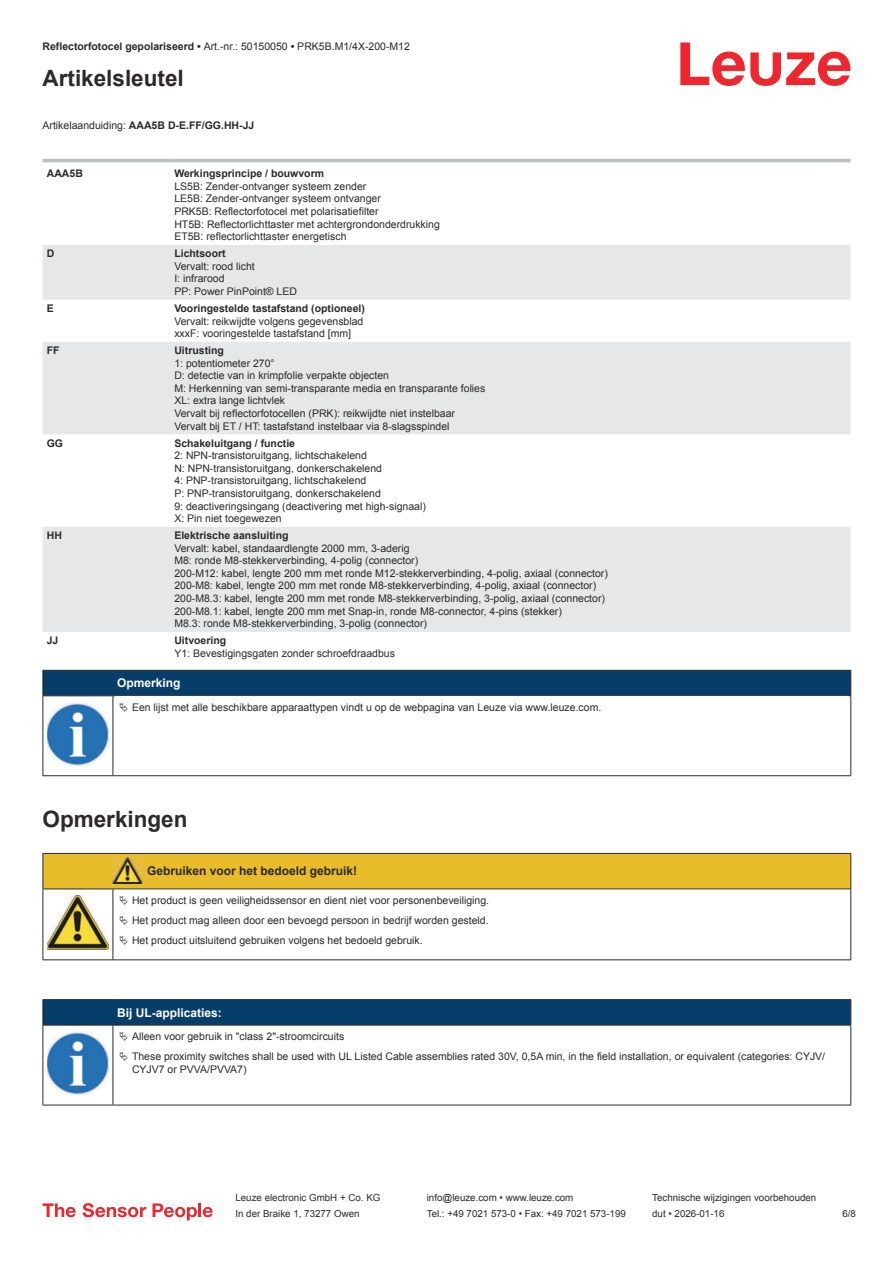
<style>
.page{position:relative;width:893px;height:1263px;background:#fff}
.page>*{position:absolute;margin:0;border:0;box-sizing:border-box;transform-origin:0 0}
.t1{font:700 22.5px "Arial";color:#2b292a}
.t2{font:700 12px "Arial";color:#2b292a}
.t3{font:700 12px "Arial";color:#fff}
.t4{font:10.5px/12.6px "Arial";color:#2b292a}
.t5{font:700 10.5px "Arial";color:#2b292a}
.t6{font:9.75px "Arial";color:#2b292a}
.s1{font-weight:700}
.s2{font-weight:400}
</style>
<div class="page">
<svg style="left:680px;top:43px;width:170px;height:43px"></svg>
<svg style="left:43px;top:245px;width:807px;height:387px;fill:#e6e7e9"></svg>
<hr style="left:43px;top:159px;width:127px;height:3px;background:#bdbfc1">
<hr style="left:170px;top:159px;width:680px;height:3px;background:#bdbfc1">
<svg style="left:43px;top:1203px;width:33px;height:14px"></svg>
<svg style="left:83px;top:1203px;width:63px;height:14px"></svg>
<svg style="left:153px;top:1203px;width:44px;height:17px"></svg>
<hr style="left:198px;top:1203px;width:3px;height:14px;background:#ed272d">
<svg style="left:203px;top:1207px;width:10px;height:10px"></svg>
<div style="left:43px;top:670px;width:808px;height:26px;background:#063d69"></div>
<hr style="left:113px;top:695px;width:738px;height:1px;background:#2b292a">
<hr style="left:43px;top:696px;width:1px;height:75px;background:#2b292a">
<hr style="left:113px;top:696px;width:1px;height:75px;background:#2b292a">
<hr style="left:850px;top:696px;width:1px;height:75px;background:#2b292a">
<hr style="left:43px;top:775px;width:70px;height:1px;background:#2b292a">
<hr style="left:113px;top:775px;width:738px;height:1px;background:#2b292a">
<img style="left:47px;top:702px;width:61px;height:63px">
<hr style="left:43px;top:959px;width:70px;height:1px;background:#2b292a">
<hr style="left:113px;top:959px;width:30px;height:1px;background:#2b292a">
<hr style="left:143px;top:959px;width:708px;height:1px;background:#2b292a">
<svg style="left:44px;top:1079px;width:806px;height:26px"></svg>
<hr style="left:43px;top:999px;width:70px;height:1px;background:#2b292a">
<hr style="left:113px;top:999px;width:738px;height:1px;background:#2b292a">
<hr style="left:43px;top:1025px;width:1px;height:75px;background:#2b292a">
<hr style="left:113px;top:1025px;width:1px;height:75px;background:#2b292a">
<hr style="left:850px;top:1025px;width:1px;height:75px;background:#2b292a">
<hr style="left:43px;top:1105px;width:70px;height:1px;background:#2b292a">
<hr style="left:113px;top:1105px;width:738px;height:1px;background:#2b292a">
<img style="left:47px;top:1079px;width:61px;height:15px">
<svg style="left:43px;top:853px;width:808px;height:106px"></svg>
<svg style="left:43px;top:1000px;width:808px;height:79px"></svg>
<p class="t4" style="left:43px;top:41px;width:369px"><span class="s1">Reflectorfotocel gepolariseerd •</span> Art.-nr.: 50150050 <span class="s1">•</span> PRK5B.M1/4X-200-M12</p>
<h1 class="t1" style="left:43px;top:70px;width:143px">Artikelsleutel</h1>
<p class="t5" style="left:43px;top:121px;width:213px"><span class="s2">Artikelaanduiding:</span> AAA5B D-E.FF/GG.HH-JJ</p>
<p class="t5" style="left:47px;top:170px;width:38px">AAA5B</p>
<p class="t5" style="left:174px;top:170px;width:151px">Werkingsprincipe / bouwvorm</p>
<p class="t4" style="left:174px;top:181px;width:267px">LS5B: Zender-ontvanger systeem zender<br>LE5B: Zender-ontvanger systeem ontvanger<br>PRK5B: Reflectorfotocel met polarisatiefilter<br>HT5B: Reflectorlichttaster met achtergrondonderdrukking ET5B: reflectorlichttaster energetisch</p>
<p class="t5" style="left:47px;top:250px;width:9px">D</p>
<p class="t5" style="left:174px;top:250px;width:53px">Lichtsoort</p>
<p class="t4" style="left:174px;top:261px;width:124px">Vervalt: rood licht<br>I: infrarood<br>PP: Power PinPoint® LED</p>
<p class="t5" style="left:47px;top:304px;width:9px">E</p>
<p class="t5" style="left:174px;top:304px;width:192px">Vooringestelde tastafstand (optioneel)</p>
<p class="t4" style="left:174px;top:315px;width:191px">Vervalt: reikwijdte volgens gegevensblad xxxF: vooringestelde tastafstand [mm]</p>
<p class="t5" style="left:47px;top:346px;width:14px">FF</p>
<p class="t5" style="left:174px;top:346px;width:51px">Uitrusting</p>
<p class="t4" style="left:174px;top:358px;width:313px">1: potentiometer 270°<br>D: detectie van in krimpfolie verpakte objecten<br>M: Herkenning van semi-transparante media en transparante folies XL: extra lange lichtvlek<br>Vervalt bij reflectorfotocellen (PRK): reikwijdte niet instelbaar Vervalt bij ET / HT: tastafstand instelbaar via 8-slagsspindel</p>
<p class="t5" style="left:47px;top:439px;width:18px">GG</p>
<p class="t5" style="left:174px;top:439px;width:122px">Schakeluitgang / functie</p>
<p class="t4" style="left:174px;top:450px;width:253px">2: NPN-transistoruitgang, lichtschakelend<br>N: NPN-transistoruitgang, donkerschakelend<br>4: PNP-transistoruitgang, lichtschakelend<br>P: PNP-transistoruitgang, donkerschakelend<br>9: deactiveringsingang (deactivering met high-signaal)<br>X: Pin niet toegewezen</p>
<p class="t5" style="left:47px;top:531px;width:17px">HH</p>
<p class="t5" style="left:174px;top:531px;width:116px">Elektrische aansluiting</p>
<p class="t4" style="left:174px;top:543px;width:435px">Vervalt: kabel, standaardlengte 2000 mm, 3-aderig<br>M8: ronde M8-stekkerverbinding, 4-polig (connector)<br>200-M12: kabel, lengte 200 mm met ronde M12-stekkerverbinding, 4-polig, axiaal (connector)<br>200-M8: kabel, lengte 200 mm met ronde M8-stekkerverbinding, 4-polig, axiaal (connector)<br>200-M8.3: kabel, lengte 200 mm met ronde M8-stekkerverbinding, 3-polig, axiaal (connector)<br>200-M8.1: kabel, lengte 200 mm met Snap-in, ronde M8-connector, 4-pins (stekker)<br>M8.3: ronde M8-stekkerverbinding, 3-polig (connector)</p>
<p class="t5" style="left:47px;top:636px;width:13px">JJ</p>
<p class="t5" style="left:174px;top:636px;width:53px">Uitvoering</p>
<p class="t4" style="left:174px;top:648px;width:222px">Y1: Bevestigingsgaten zonder schroefdraadbus</p>
<p class="t3" style="left:117px;top:678px;width:65px">Opmerking</p>
<p class="t4" style="left:132px;top:701px;width:471px">Een lijst met alle beschikbare apparaattypen vindt u op de webpagina van Leuze via www.leuze.com.</p>
<h1 class="t1" style="left:43px;top:811px;width:147px">Opmerkingen</h1>
<p class="t2" style="left:147px;top:867px;width:212px">Gebruiken voor het bedoeld gebruik!</p>
<p class="t4" style="left:132px;top:891px;width:359px;line-height:20.2px;text-align:justify">Het product is geen veiligheidssensor en dient niet voor personenbeveiliging.<br>Het product mag alleen door een bevoegd persoon in bedrijf worden gesteld.<br>Het product uitsluitend gebruiken volgens het bedoeld gebruik.</p>
<p class="t3" style="left:117px;top:1008px;width:106px">Bij UL-applicaties:</p>
<p class="t4" style="left:132px;top:1027px;width:695px;line-height:20.2px">Alleen voor gebruik in "class 2"-stroomcircuits<br>These proximity switches shall be used with UL Listed Cable assemblies rated 30V, 0,5A min, in the field installation, or equivalent (categories: CYJV/</p>
<p class="t4" style="left:132px;top:1064px;width:116px">CYJV7 or PVVA/PVVA7)</p>
<p class="t6" style="left:235px;top:1194px;width:146px">Leuze electronic GmbH + Co. KG</p>
<p class="t6" style="left:427px;top:1194px;width:148px">info@leuze.com • www.leuze.com</p>
<p class="t6" style="left:652px;top:1194px;width:166px">Technische wijzigingen voorbehouden</p>
<p class="t6" style="left:235px;top:1210px;width:126px">In der Braike 1, 73277 Owen</p>
<p class="t6" style="left:427px;top:1210px;width:201px">Tel.: +49 7021 573-0 • Fax: +49 7021 573-199</p>
<p class="t6" style="left:652px;top:1210px;width:74px">dut • 2026-01-16</p>
<p class="t6" style="left:842px;top:1210px;width:15px">6 /8</p>
</div>
